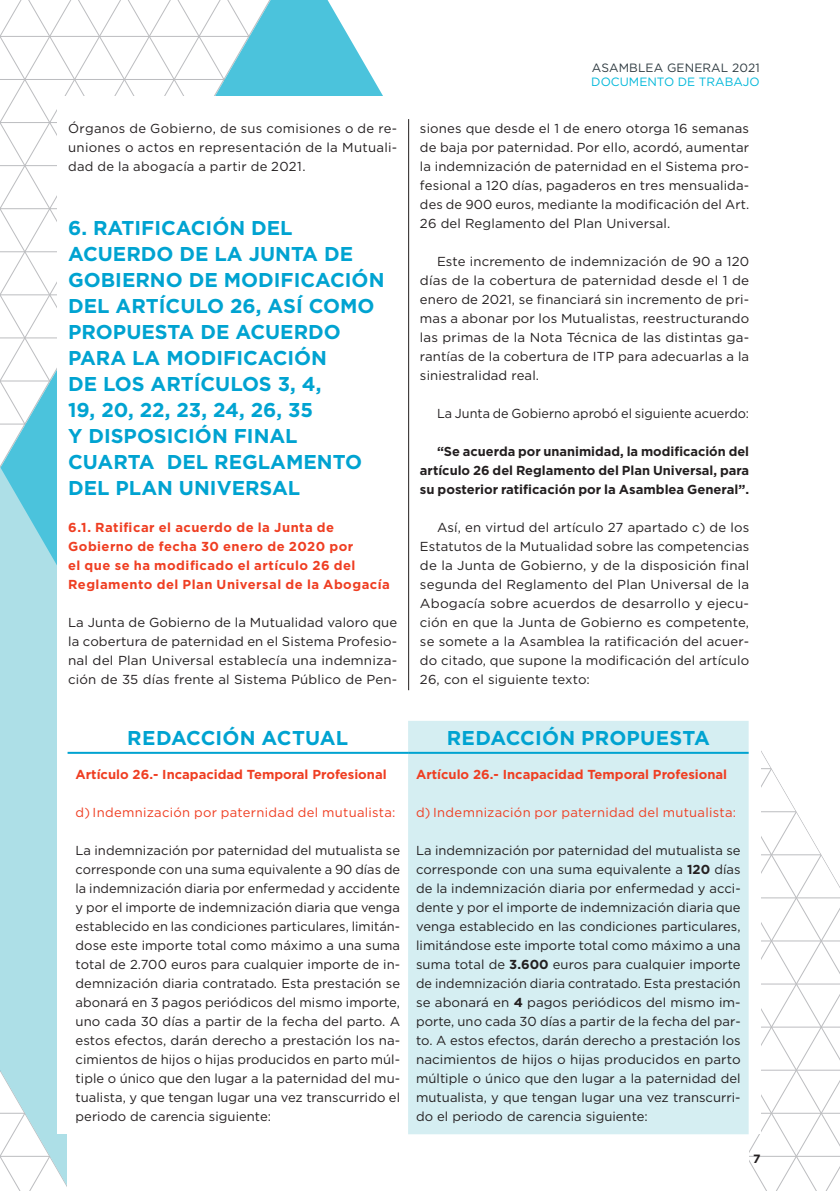
<style>
.page{position:relative;width:840px;height:1191px;background:#fff}
.page>*{position:absolute;margin:0;border:0;box-sizing:border-box;transform-origin:0 0}
.t1{font:700 20px/26px "Gotham";color:#00a3d1}
.t2{font:13px/19px "Gotham";letter-spacing:.01em;color:#231f20;text-align:justify}
.t3{font:700 13px/19px "Gotham";letter-spacing:.035em;color:#ef3e22}
.t4{font:700 13px/19px "Gotham";color:#231f20;text-align:justify}
.t5{font:700 13px "Gotham";color:#ef3e22}
.t6{font:13px "Gotham";letter-spacing:.025em;color:#ef3e22}
.t7{font:12px "Gotham";letter-spacing:.01em;color:#2f3b41}
.t8{font:12px "Gotham";color:#03b8da}
.t9{font:700 12px "Gotham";color:#231f20}
.s1{font-weight:700}
</style>
<div class="page">
<svg style="left:0;top:0;width:383px;height:1191px"></svg>
<div style="left:57px;top:96px;width:703px;height:1038px;background:#fff"></div>
<hr style="left:408px;top:119px;width:1px;height:571px;background:#231f20">
<div style="left:67px;top:721px;width:681px;height:470px;background:#fff"></div>
<div style="left:408px;top:721px;width:340px;height:413px;background:#d5eef2"></div>
<hr style="left:67px;top:752px;width:341px;height:2px;background:#00a3d1">
<hr style="left:408px;top:752px;width:340px;height:2px;background:#00a3d1">
<p class="t2" style="left:68px;top:119px;width:330px">Órganos de Gobierno, de sus comisiones o de re&shy;uniones o actos en representación de la Mutuali&shy;dad de la abogacía a partir de 2021.</p>
<p class="t1" style="left:68px;top:215px;width:318px">6. RATIFICACIÓN DEL<br>ACUERDO DE LA JUNTA DE<br>GOBIERNO DE MODIFICACIÓN<br>DEL ARTÍCULO 26, ASÍ COMO<br>PROPUESTA DE ACUERDO<br>PARA LA MODIFICACIÓN<br>DE LOS ARTÍCULOS 3, 4,<br>19, 20, 22, 23, 24, 26, 35<br>Y DISPOSICIÓN FINAL<br>CUARTA DEL REGLAMENTO<br>DEL PLAN UNIVERSAL</p>
<p class="t3" style="left:68px;top:518px;width:323px">6.1. Ratificar el acuerdo de la Junta de Gobierno de fecha 30 enero de 2020 por<br>el que se ha modificado el artículo 26 del Reglamento del Plan Universal de la Abogacía</p>
<p class="t2" style="left:68px;top:613px;width:330px">La Junta de Gobierno de la Mutualidad valoro que la cobertura de paternidad en el Sistema Profesio&shy;nal del Plan Universal establecía una indemniza&shy;ción de 35 días frente al Sistema Público de Pen-</p>
<p class="t7" style="left:591px;top:60px;width:169px">ASAMBLEA GENERAL 2021</p>
<p class="t8" style="left:591px;top:74px;width:170px">DOCUMENTO DE TRABAJO</p>
<p class="t2" style="left:420px;top:119px;width:330px">siones que desde el 1 de enero otorga 16 semanas de baja por paternidad. Por ello, acordó, aumentar la indemnización de paternidad en el Sistema pro&shy;fesional a 120 días, pagaderos en tres mensualida&shy;des de 900 euros, mediante la modificación del Art.<br>26 del Reglamento del Plan Universal.</p>
<p class="t2" style="left:420px;top:252px;width:330px;text-indent:17px">Este incremento de indemnización de 90 a 120 días de la cobertura de paternidad desde el 1 de enero de 2021, se financiará sin incremento de pri&shy;mas a abonar por los Mutualistas, reestructurando las primas de la Nota Técnica de las distintas ga&shy;rantías de la cobertura de ITP para adecuarlas a la siniestralidad real.</p>
<p class="t2" style="left:437px;top:404px;width:313px">La Junta de Gobierno aprobó el siguiente acuerdo:</p>
<p class="t4" style="left:420px;top:442px;width:330px;text-indent:17px">“Se acuerda por unanimidad, la modificación del artículo 26 del Reglamento del Plan Universal, para su posterior ratificación por la Asamblea General”.</p>
<p class="t2" style="left:420px;top:518px;width:330px;text-indent:17px">Así, en virtud del artículo 27 apartado c) de los Estatutos de la Mutualidad sobre las competencias de la Junta de Gobierno, y de la disposición final segunda del Reglamento del Plan Universal de la Abogacía sobre acuerdos de desarrollo y ejecu&shy;ción en que la Junta de Gobierno es competente, se somete a la Asamblea la ratificación del acuer&shy;do citado, que supone la modificación del artículo 26, con el siguiente texto:</p>
<h1 class="t1" style="left:127px;top:724px;width:222px">REDACCIÓN ACTUAL</h1>
<h1 class="t1" style="left:446px;top:724px;width:264px">REDACCIÓN PROPUESTA</h1>
<p class="t5" style="left:75px;top:766px;width:312px">Artículo 26.- Incapacidad Temporal Profesional</p>
<p class="t6" style="left:75px;top:804px;width:321px">d) Indemnización por paternidad del mutualista:</p>
<p class="t2" style="left:75px;top:841px;width:326px">La indemnización por paternidad del mutualista se corresponde con una suma equivalente a 90 días de la indemnización diaria por enfermedad y accidente y por el importe de indemnización diaria que venga establecido en las condiciones particulares, limitán&shy;dose este importe total como máximo a una suma total de 2.700 euros para cualquier importe de in&shy;demnización diaria contratado. Esta prestación se abonará en 3 pagos periódicos del mismo importe, uno cada 30 días a partir de la fecha del parto. A estos efectos, darán derecho a prestación los na&shy;cimientos de hijos o hijas producidos en parto múl&shy;tiple o único que den lugar a la paternidad del mu&shy;tualista, y que tengan lugar una vez transcurrido el periodo de carencia siguiente:</p>
<p class="t5" style="left:416px;top:766px;width:312px">Artículo 26.- Incapacidad Temporal Profesional</p>
<p class="t6" style="left:416px;top:804px;width:321px">d) Indemnización por paternidad del mutualista:</p>
<p class="t2" style="left:416px;top:841px;width:326px">La indemnización por paternidad del mutualista se corresponde con una suma equivalente a <span class="s1">120</span> días de la indemnización diaria por enfermedad y acci&shy;dente y por el importe de indemnización diaria que venga establecido en las condiciones particulares, limitándose este importe total como máximo a una suma total de <span class="s1">3.600</span> euros para cualquier importe de indemnización diaria contratado. Esta prestación se abonará en <span class="s1">4</span> pagos periódicos del mismo im&shy;porte, uno cada 30 días a partir de la fecha del par&shy;to. A estos efectos, darán derecho a prestación los nacimientos de hijos o hijas producidos en parto múltiple o único que den lugar a la paternidad del mutualista, y que tengan lugar una vez transcurri&shy;do el periodo de carencia siguiente:</p>
<p class="t9" style="left:752px;top:1150px;width:9px">7</p>
</div>
